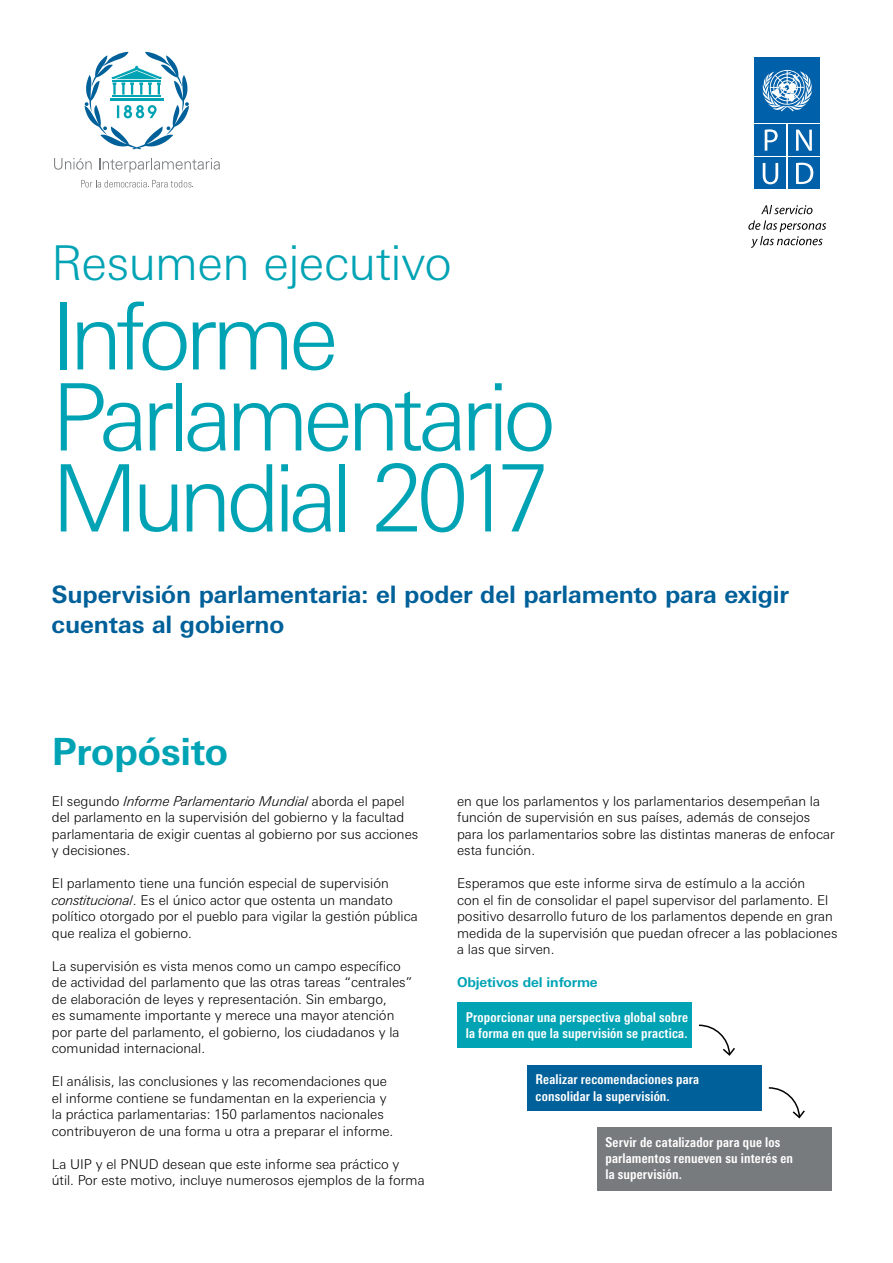
<style>
.page{position:relative;width:893px;height:1263px;background:#fff}
.page>*{position:absolute;margin:0;border:0;box-sizing:border-box;transform-origin:0 0}
.t1{font:300 93px/81px "Linotype Univers Basic";letter-spacing:-.07em;color:#00a3b4}
.t2{font:300 48px "Linotype Univers Basic";letter-spacing:-.015em;color:#00a3b4}
.t3{font:700 37.5px "Linotype Univers Basic";letter-spacing:-.01em;color:#00a3b4}
.t4{font:700 24px/30px "Linotype Univers Basic";letter-spacing:-.005em;color:#006099}
.t5{font:300 13.5px/16.5px "Linotype Univers Basic";color:#000}
.t6{font:700 condensed 13.5px/16.2px "Linotype Univers";letter-spacing:.01em;color:#fff}
.t7{font:700 13.5px "Linotype Univers Basic";letter-spacing:-.01em;color:#00a3b4}
.s1{font-style:italic}
</style>
<div class="page">
<svg style="left:81px;top:180px;width:112px;height:8px"></svg>
<svg style="left:54px;top:158px;width:38px;height:12px"></svg>
<svg style="left:99px;top:158px;width:121px;height:14px"></svg>
<svg style="left:84px;top:52px;width:105px;height:97px"></svg>
<div style="left:755px;top:124px;width:31px;height:32px;background:#0060a9"></div>
<svg style="left:765px;top:129px;width:13px;height:22px"></svg>
<div style="left:788px;top:124px;width:32px;height:32px;background:#0060a9"></div>
<svg style="left:796px;top:130px;width:16px;height:21px"></svg>
<div style="left:755px;top:158px;width:31px;height:31px;background:#0060a9"></div>
<svg style="left:763px;top:163px;width:15px;height:21px"></svg>
<div style="left:788px;top:158px;width:32px;height:31px;background:#0060a9"></div>
<svg style="left:796px;top:163px;width:17px;height:21px"></svg>
<div style="left:755px;top:57px;width:65px;height:65px;background:#0060a9"></div>
<svg style="left:763px;top:70px;width:49px;height:41px"></svg>
<svg style="left:761px;top:205px;width:51px;height:9px"></svg>
<svg style="left:748px;top:220px;width:78px;height:28px"></svg>
<div style="left:457px;top:1002px;width:235px;height:46px;background:#00a3b4"></div>
<div style="left:527px;top:1065px;width:234px;height:46px;background:#006099"></div>
<div style="left:597px;top:1127px;width:234px;height:64px;background:#787b7e"></div>
<svg style="left:699px;top:1024px;width:36px;height:32px"></svg>
<svg style="left:768px;top:1087px;width:37px;height:31px"></svg>
<h2 class="t2" style="left:51px;top:234px;width:402px">Resumen ejecutivo</h2>
<h1 class="t1" style="left:51px;top:295px;width:507px">Informe<br>Parlamentario<br>Mundial 2017</h1>
<h3 class="t4" style="left:52px;top:579px;width:739px">Supervisión parlamentaria: el poder del parlamento para exigir cuentas al gobierno</h3>
<h3 class="t3" style="left:52px;top:729px;width:178px">Propósito</h3>
<p class="t5" style="left:52px;top:793px;width:368px">El segundo <span class="s1">Informe Parlamentario Mundial</span> aborda el papel del parlamento en la supervisión del gobierno y la facultad parlamentaria de exigir cuentas al gobierno por sus acciones y decisiones.</p>
<p class="t5" style="left:52px;top:875px;width:367px">El parlamento tiene una función especial de supervisión <span class="s1">constitucional</span>. Es el único actor que ostenta un mandato político otorgado por el pueblo para vigilar la gestión pública que realiza el gobierno.</p>
<p class="t5" style="left:52px;top:958px;width:362px">La supervisión es vista menos como un campo específico de actividad del parlamento que las otras tareas “centrales” de elaboración de leyes y representación. Sin embargo,<br>es sumamente importante y merece una mayor atención por parte del parlamento, el gobierno, los ciudadanos y la comunidad internacional.</p>
<p class="t5" style="left:52px;top:1073px;width:343px">El análisis, las conclusiones y las recomendaciones que el informe contiene se fundamentan en la experiencia y la práctica parlamentarias: 150 parlamentos nacionales contribuyeron de una forma u otra a preparar el informe.</p>
<p class="t5" style="left:52px;top:1156px;width:374px">La UIP y el PNUD desean que este informe sea práctico y útil. Por este motivo, incluye numerosos ejemplos de la forma</p>
<p class="t5" style="left:457px;top:793px;width:379px">en que los parlamentos y los parlamentarios desempeñan la función de supervisión en sus países, además de consejos para los parlamentarios sobre las distintas maneras de enfocar esta función.</p>
<p class="t5" style="left:457px;top:875px;width:382px">Esperamos que este informe sirva de estímulo a la acción<br>con el fin de consolidar el papel supervisor del parlamento. El positivo desarrollo futuro de los parlamentos depende en gran medida de la supervisión que puedan ofrecer a las poblaciones a las que sirven.</p>
<p class="t7" style="left:457px;top:974px;width:142px">Objetivos del informe</p>
<p class="t6" style="left:466px;top:1009px;width:224px">Proporcionar una perspectiva global sobre la forma en que la supervisión se practica.</p>
<p class="t6" style="left:536px;top:1071px;width:165px">Realizar recomendaciones para consolidar la supervisión.</p>
<p class="t6" style="left:605px;top:1134px;width:189px">Servir de catalizador para que los parlamentos renueven su interés en la supervisión.</p>
</div>
